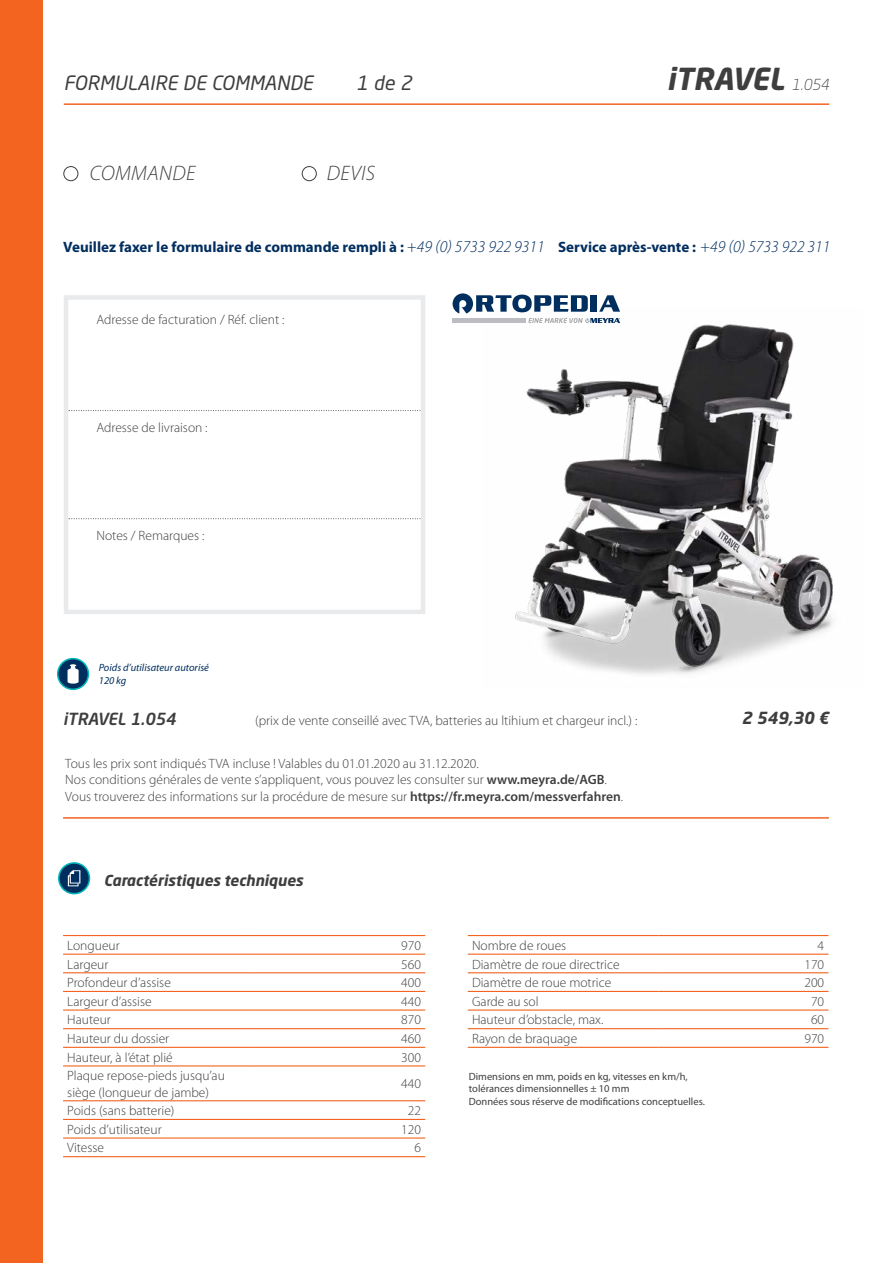
<style>
.page{position:relative;width:893px;height:1263px;background:#fff}
.page>*{position:absolute;margin:0;border:0;box-sizing:border-box;transform-origin:0 0}
.t1{font:italic 700 30px "Neo Sans Std";color:#3e3e3f}
.t2{font:italic 300 21px "Myriad Pro";letter-spacing:.02em;color:#3e3e3f}
.t3{font:italic 19.5px "Neo Sans Std";color:#3e3e3f}
.t4{font:italic 500 16.5px "Neo Sans Std";color:#3e3e3f}
.t5{font:italic 700 16.5px "Neo Sans Std";color:#3e3e3f}
.t6{font:700 15px "Myriad Pro";color:#002e5e}
.t7{font:italic 700 15px "Neo Sans Std";color:#3e3e3f}
.t8{font:300 13.5px/16.2px "Myriad Pro";color:#3e3e3f}
.t9{font:10.5px/12.6px "Myriad Pro";color:#3e3e3f}
.t10{font:italic 10.5px/12.6px "Myriad Pro";color:#002e5e}
.s1{font-weight:300;font-size:15px}
.s2{font-weight:300;font-style:italic;font-size:16.5px}
.s3{font-weight:600}
</style>
<div class="page">
<div style="left:0;top:0;width:43px;height:1263px;background:#f36421"></div>
<hr style="left:64px;top:103px;width:765px;height:2px;background:#f36421">
<div style="left:63px;top:166px;width:15px;height:15px;border:1px solid #3e3e3f;border-radius:50%"></div>
<div style="left:302px;top:166px;width:15px;height:15px;border:1px solid #3e3e3f;border-radius:50%"></div>
<hr style="left:63px;top:817px;width:766px;height:2px;background:#f36421">
<svg style="left:59px;top:863px;width:30px;height:31px"></svg>
<div style="left:58px;top:862px;width:32px;height:32px;border:2px solid #00b6bc;border-radius:50%"></div>
<svg style="left:68px;top:870px;width:12px;height:16px"></svg>
<div style="left:58px;top:659px;width:30px;height:30px;background:#002e5e;border-radius:50%"></div>
<div style="left:57px;top:658px;width:32px;height:32px;border:2px solid #00b6bc;border-radius:50%"></div>
<svg style="left:68px;top:664px;width:11px;height:20px"></svg>
<svg style="left:69px;top:410px;width:351px;height:1px"></svg>
<svg style="left:69px;top:518px;width:351px;height:1px"></svg>
<div style="left:64px;top:295px;width:361px;height:319px;border:4px solid #e9eaeb"></div>
<hr style="left:63px;top:935px;width:191px;height:1px;background:#f36421">
<hr style="left:254px;top:935px;width:171px;height:1px;background:#f36421">
<hr style="left:63px;top:953px;width:191px;height:2px;background:#f36421">
<hr style="left:63px;top:972px;width:191px;height:1px;background:#f36421">
<hr style="left:63px;top:991px;width:191px;height:1px;background:#f36421">
<hr style="left:63px;top:1009px;width:191px;height:2px;background:#f36421">
<hr style="left:63px;top:1028px;width:191px;height:1px;background:#f36421">
<hr style="left:63px;top:1047px;width:191px;height:1px;background:#f36421">
<hr style="left:63px;top:1065px;width:191px;height:1px;background:#f36421">
<hr style="left:63px;top:1100px;width:191px;height:1px;background:#f36421">
<hr style="left:63px;top:1119px;width:191px;height:1px;background:#f36421">
<hr style="left:63px;top:1137px;width:191px;height:1px;background:#f36421">
<hr style="left:63px;top:1156px;width:191px;height:1px;background:#f36421">
<hr style="left:254px;top:953px;width:171px;height:2px;background:#f36421">
<hr style="left:254px;top:972px;width:171px;height:1px;background:#f36421">
<hr style="left:254px;top:991px;width:171px;height:1px;background:#f36421">
<hr style="left:254px;top:1009px;width:171px;height:2px;background:#f36421">
<hr style="left:254px;top:1028px;width:171px;height:1px;background:#f36421">
<hr style="left:254px;top:1047px;width:171px;height:1px;background:#f36421">
<hr style="left:254px;top:1065px;width:171px;height:1px;background:#f36421">
<hr style="left:254px;top:1100px;width:171px;height:1px;background:#f36421">
<hr style="left:254px;top:1119px;width:171px;height:1px;background:#f36421">
<hr style="left:254px;top:1137px;width:171px;height:1px;background:#f36421">
<hr style="left:254px;top:1156px;width:171px;height:1px;background:#f36421">
<hr style="left:468px;top:935px;width:191px;height:1px;background:#f36421">
<hr style="left:659px;top:935px;width:169px;height:1px;background:#f36421">
<hr style="left:468px;top:953px;width:191px;height:2px;background:#f36421">
<hr style="left:659px;top:953px;width:169px;height:2px;background:#f36421">
<hr style="left:468px;top:972px;width:191px;height:1px;background:#f36421">
<hr style="left:659px;top:972px;width:169px;height:1px;background:#f36421">
<hr style="left:468px;top:991px;width:191px;height:1px;background:#f36421">
<hr style="left:659px;top:991px;width:169px;height:1px;background:#f36421">
<hr style="left:468px;top:1009px;width:191px;height:2px;background:#f36421">
<hr style="left:659px;top:1009px;width:169px;height:2px;background:#f36421">
<hr style="left:468px;top:1028px;width:191px;height:1px;background:#f36421">
<hr style="left:659px;top:1028px;width:169px;height:1px;background:#f36421">
<hr style="left:468px;top:1047px;width:191px;height:1px;background:#f36421">
<hr style="left:659px;top:1047px;width:169px;height:1px;background:#f36421">
<img style="left:515px;top:318px;width:318px;height:357px">
<svg style="left:453px;top:293px;width:167px;height:30px"></svg>
<h3 class="t3" style="left:64px;top:71px;width:251px">FORMULAIRE DE COMMANDE</h3>
<h3 class="t3" style="left:356px;top:71px;width:57px">1 de 2</h3>
<h2 class="t2" style="left:90px;top:162px;width:107px">COMMANDE</h2>
<h2 class="t2" style="left:327px;top:162px;width:50px">DEVIS</h2>
<h1 class="t1" style="left:667px;top:60px;width:164px">iTRAVEL <span class="s1">1.054</span></h1>
<p class="t6" style="left:63px;top:239px;width:769px">Veuillez faxer le formulaire de commande rempli à : <span class="s2">+49 (0) 5733 922 9311</span> Service après-vente : <span class="s2">+49 (0) 5733 922 311</span></p>
<p class="t8" style="left:96px;top:312px;width:190px">Adresse de facturation / Réf. client :</p>
<p class="t8" style="left:96px;top:420px;width:113px">Adresse de livraison :</p>
<p class="t8" style="left:96px;top:528px;width:109px">Notes / Remarques :</p>
<p class="t10" style="left:99px;top:662px;width:112px">Poids d’utilisateur autorisé<br>120 kg</p>
<p class="t4" style="left:63px;top:708px;width:114px">iTRAVEL 1.054</p>
<p class="t8" style="left:255px;top:712px;width:384px">(prix de vente conseillé avec TVA, batteries au ltihium et chargeur incl.) :</p>
<p class="t8" style="left:65px;top:756px;width:559px">Tous les prix sont indiqués TVA incluse ! Valables du 01.01.2020 au 31.12.2020.<br>Nos conditions générales de vente s’appliquent, vous pouvez les consulter sur <span class="s3">www.meyra.de/AGB</span>.<br>Vous trouverez des informations sur la procédure de mesure sur <span class="s3">https://fr.meyra.com/messverfahren</span>.</p>
<p class="t7" style="left:104px;top:870px;width:201px">Caractéristiques techniques</p>
<p class="t5" style="left:742px;top:707px;width:89px">2 549,30 €</p>
<p class="t8" style="left:67px;top:937px;width:54px">Longueur</p>
<p class="t8" style="left:401px;top:937px;width:21px">970</p>
<p class="t8" style="left:67px;top:956px;width:43px">Largeur</p>
<p class="t8" style="left:401px;top:956px;width:21px">560</p>
<p class="t8" style="left:67px;top:975px;width:105px">Profondeur d’assise</p>
<p class="t8" style="left:401px;top:975px;width:21px">400</p>
<p class="t8" style="left:67px;top:993px;width:86px">Largeur d’assise</p>
<p class="t8" style="left:401px;top:993px;width:21px">440</p>
<p class="t8" style="left:67px;top:1012px;width:45px">Hauteur</p>
<p class="t8" style="left:401px;top:1012px;width:21px">870</p>
<p class="t8" style="left:67px;top:1031px;width:103px">Hauteur du dossier</p>
<p class="t8" style="left:401px;top:1031px;width:21px">460</p>
<p class="t8" style="left:67px;top:1049px;width:107px">Hauteur, à l’état plié</p>
<p class="t8" style="left:401px;top:1049px;width:21px">300</p>
<p class="t8" style="left:67px;top:1068px;width:159px">Plaque repose-pieds jusqu’au siège (longueur de jambe)</p>
<p class="t8" style="left:401px;top:1076px;width:21px">440</p>
<p class="t8" style="left:67px;top:1103px;width:109px">Poids (sans batterie)</p>
<p class="t8" style="left:408px;top:1103px;width:15px">22</p>
<p class="t8" style="left:67px;top:1121px;width:96px">Poids d’utilisateur</p>
<p class="t8" style="left:401px;top:1121px;width:21px">120</p>
<p class="t8" style="left:67px;top:1140px;width:38px">Vitesse</p>
<p class="t8" style="left:414px;top:1140px;width:8px">6</p>
<p class="t8" style="left:472px;top:937px;width:96px">Nombre de roues</p>
<p class="t8" style="left:818px;top:937px;width:8px">4</p>
<p class="t8" style="left:472px;top:956px;width:149px">Diamètre de roue directrice</p>
<p class="t8" style="left:804px;top:956px;width:21px">170</p>
<p class="t8" style="left:472px;top:975px;width:141px">Diamètre de roue motrice</p>
<p class="t8" style="left:804px;top:975px;width:21px">200</p>
<p class="t8" style="left:472px;top:993px;width:68px">Garde au sol</p>
<p class="t8" style="left:811px;top:993px;width:15px">70</p>
<p class="t8" style="left:472px;top:1012px;width:133px">Hauteur d’obstacle, max.</p>
<p class="t8" style="left:811px;top:1012px;width:15px">60</p>
<p class="t8" style="left:472px;top:1031px;width:107px">Rayon de braquage</p>
<p class="t8" style="left:804px;top:1031px;width:21px">970</p>
<p class="t9" style="left:469px;top:1069px;width:238px">Dimensions en mm, poids en kg, vitesses en km/h, tolérances dimensionnelles ± 10 mm<br>Données sous réserve de modifications conceptuelles.</p>
</div>
